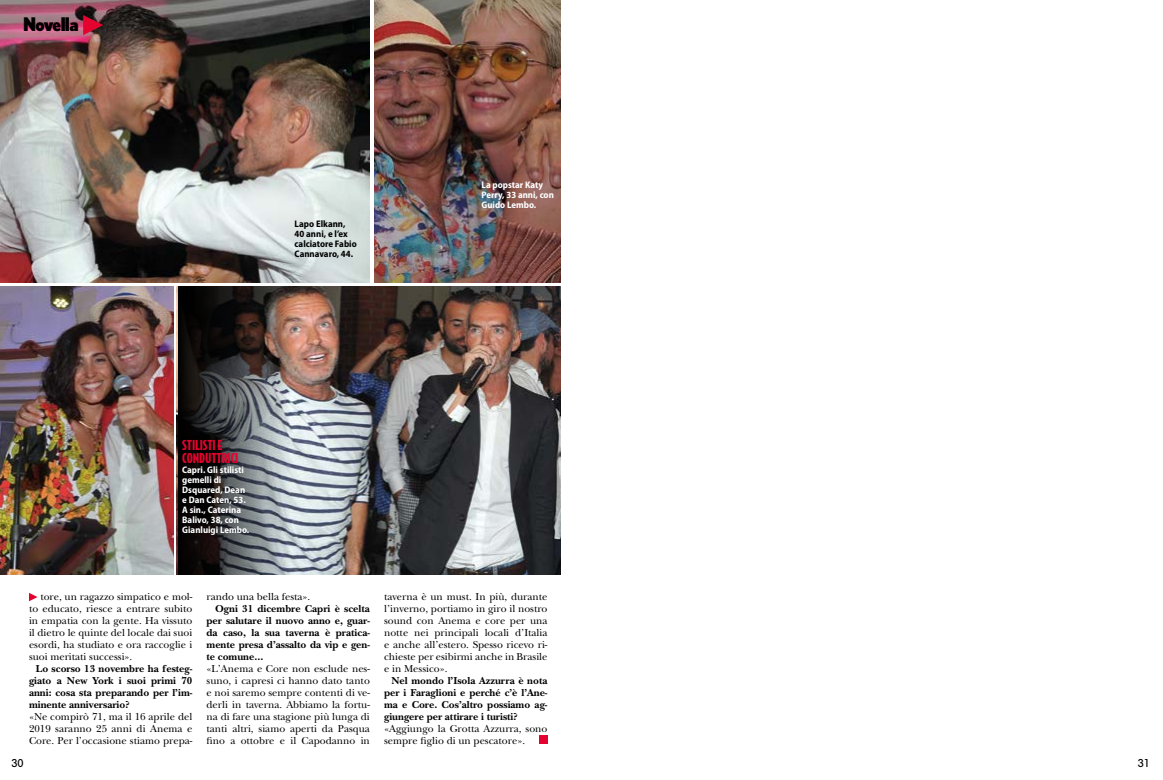
<style>
.page{position:relative;width:1163px;height:780px;background:#fff}
.page>*{position:absolute;margin:0;border:0;box-sizing:border-box;transform-origin:0 0}
.t1{font:900 18.7px "Nobel";letter-spacing:-.05em;color:#000;scale:.86 1}
.t2{font:900 13px/13px "Bodega Sans";letter-spacing:-.01em;color:#e4032e}
.t3{font:500 condensed 11px "Avant Garde";color:#000}
.t4{font:10.5px/12px "New Baskerville";color:#000;text-align:justify}
.t5{font:700 10.5px/12px "New Baskerville";color:#000;text-align:justify}
.t6{font:700 semi-condensed 9.5px/10px "Myriad Pro";color:#fff}
.t7{font:700 semi-condensed 9.5px/10px "Myriad Pro";color:#000}
</style>
<div class="page">
<img style="left:176px;top:286px;width:384px;height:289px">
<svg style="left:178px;top:286px;width:112px;height:289px;background:#3e3d3f"></svg>
<img style="left:374px;top:0;width:186px;height:283px">
<img style="left:0;top:0;width:369px;height:283px">
<img style="left:0;top:286px;width:173px;height:289px">
<svg style="left:29px;top:593px;width:8px;height:8px"></svg>
<div style="left:539px;top:735px;width:8px;height:8px;background:#e4032e"></div>
<svg style="left:83px;top:15px;width:20px;height:20px"></svg>
<h1 class="t1" style="left:23px;top:13px;width:66px">Novella</h1>
<p class="t7" style="left:294px;top:218px;width:64px">Lapo Elkann,<br>40 anni, e l’ex calciatore Fabio<br>Cannavaro, 44.</p>
<p class="t6" style="left:481px;top:179px;width:74px">La popstar Katy<br>Perry, 33 anni, con<br>Guido Lembo.</p>
<p class="t2" style="left:182px;top:438px;width:58px">STILISTI E<br>CONDUTTRICI</p>
<p class="t6" style="left:182px;top:464px;width:68px">Capri. Gli stilisti gemelli di<br>Dsquared, Dean e Dan Caten, 53.<br>A sin., Caterina<br>Balivo, 38, con<br>Gianluigi Lembo.</p>
<p class="t4" style="left:29px;top:590px;width:165px;text-indent:11px">tore, un ragazzo simpatico e mol&shy;to educato, riesce a entrare subito in empatia con la gente. Ha vissuto il dietro le quinte del locale dai suoi esordi, ha studiato e ora raccoglie i suoi meritati successi».</p>
<p class="t5" style="left:29px;top:662px;width:165px;text-indent:7px">Lo scorso 13 novembre ha festeg&shy;giato a New York i suoi primi 70 anni: cosa sta preparando per l’im&shy;minente anniversario?</p>
<p class="t4" style="left:29px;top:710px;width:165px">«Ne compirò 71, ma il 16 aprile del 2019 saranno 25 anni di Anema e Core. Per l’occasione stiamo prepa-</p>
<p class="t4" style="left:206px;top:590px;width:105px">rando una bella festa».</p>
<p class="t5" style="left:206px;top:602px;width:165px;text-indent:9px">Ogni 31 dicembre Capri è scelta per salutare il nuovo anno e, guar&shy;da caso, la sua taverna è pratica&shy;mente presa d’assalto da vip e gen&shy;te comune...</p>
<p class="t4" style="left:206px;top:662px;width:165px">«L’Anema e Core non esclude nes&shy;suno, i capresi ci hanno dato tanto e noi saremo sempre contenti di ve&shy;derli in taverna. Abbiamo la fortu&shy;na di fare una stagione più lunga di tanti altri, siamo aperti da Pasqua fino a ottobre e il Capodanno in</p>
<p class="t4" style="left:384px;top:590px;width:165px">taverna è un must. In più, durante l’inverno, portiamo in giro il nostro sound con Anema e core per una notte nei principali locali d’Italia e anche all’estero. Spesso ricevo ri&shy;chieste per esibirmi anche in Brasile e in Messico».</p>
<p class="t5" style="left:384px;top:674px;width:165px;text-indent:7px">Nel mondo l’Isola Azzurra è nota per i Faraglioni e perché c’è l’Ane&shy;ma e Core. Cos’altro possiamo ag&shy;giungere per attirare i turisti?</p>
<p class="t4" style="left:384px;top:722px;width:165px">«Aggiungo la Grotta Azzurra, sono sempre figlio di un pescatore».</p>
<p class="t3" style="left:11px;top:756px;width:14px">30</p>
<p class="t3" style="left:1137px;top:756px;width:14px">31</p>
</div>
